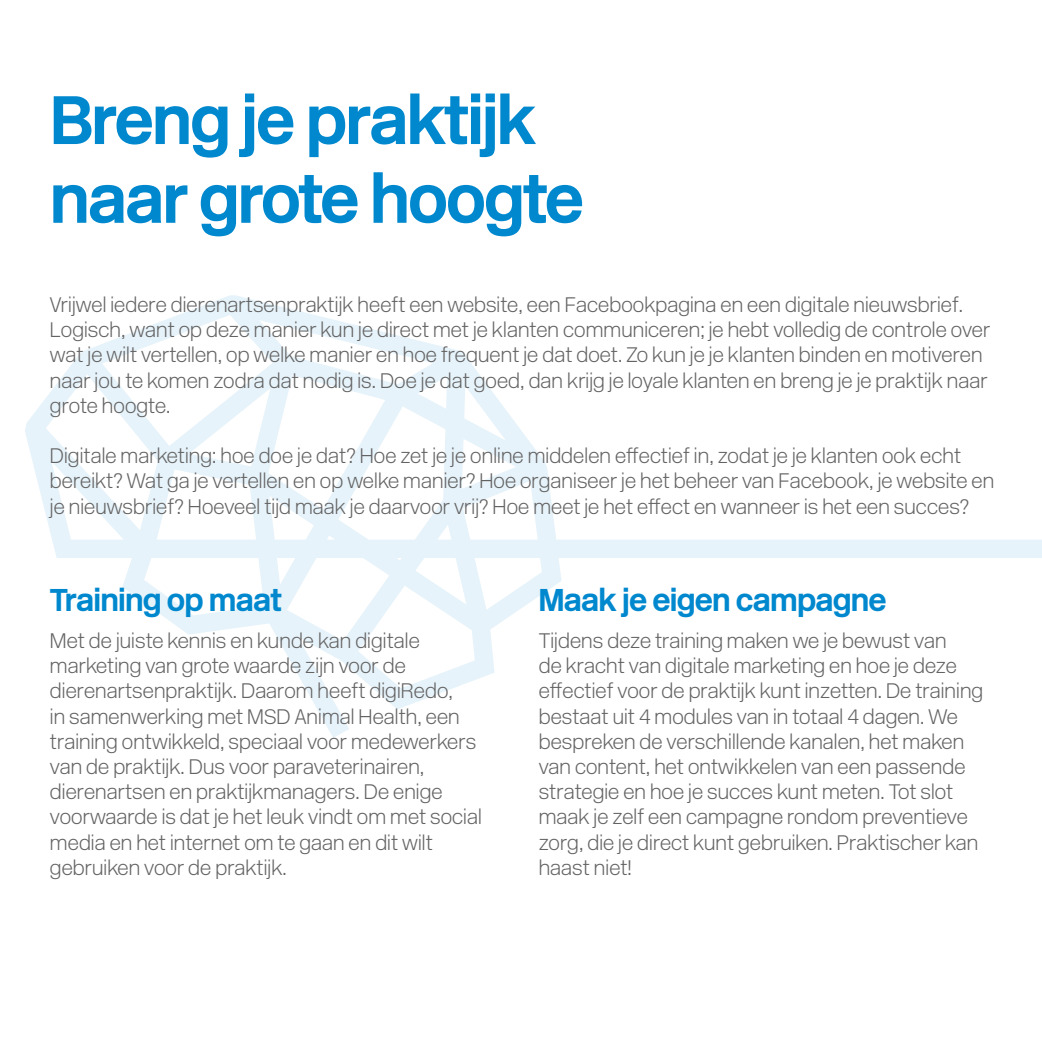
<style>
.page{position:relative;width:1042px;height:1042px;background:#fff}
.page>*{position:absolute;margin:0;border:0;box-sizing:border-box;transform-origin:0 0}
.t1{font:700 68.25px "New Rail Alphabet";letter-spacing:-.03em;color:#0088ce}
.t2{font:700 31.5px "New Rail Alphabet";letter-spacing:-.025em;color:#0088ce}
.t3{font:21px/25.2px "New Rail Alphabet White";letter-spacing:-.025em;color:#646363}
</style>
<div class="page">
<svg style="left:25px;top:295px;width:1017px;height:443px"></svg>
<p class="t1" style="left:50px;top:74px;width:488px">Breng je praktijk</p>
<p class="t1" style="left:50px;top:153px;width:536px">naar grote hoogte</p>
<p class="t3" style="left:50px;top:292px;width:942px">Vrijwel iedere dierenartsenpraktijk heeft een website, een Facebookpagina en een digitale nieuwsbrief.<br>Logisch, want op deze manier kun je direct met je klanten communiceren; je hebt volledig de controle over wat je wilt vertellen, op welke manier en hoe frequent je dat doet. Zo kun je je klanten binden en motiveren naar jou te komen zodra dat nodig is. Doe je dat goed, dan krijg je loyale klanten en breng je je praktijk naar grote hoogte.</p>
<p class="t3" style="left:50px;top:443px;width:946px">Digitale marketing: hoe doe je dat? Hoe zet je je online middelen effectief in, zodat je je klanten ook echt bereikt? Wat ga je vertellen en op welke manier? Hoe organiseer je het beheer van Facebook, je website en je nieuwsbrief? Hoeveel tijd maak je daarvoor vrij? Hoe meet je het effect en wanneer is het een succes?</p>
<p class="t2" style="left:50px;top:579px;width:234px">Training op maat</p>
<p class="t2" style="left:538px;top:579px;width:350px">Maak je eigen campagne</p>
<p class="t3" style="left:50px;top:628px;width:434px">Met de juiste kennis en kunde kan digitale marketing van grote waarde zijn voor de dierenartsenpraktijk. Daarom heeft digiRedo,<br>in samenwerking met MSD Animal Health, een training ontwikkeld, speciaal voor medewerkers van de praktijk. Dus voor paraveterinairen, dierenartsen en praktijkmanagers. De enige voorwaarde is dat je het leuk vindt om met social media en het internet om te gaan en dit wilt gebruiken voor de praktijk.</p>
<p class="t3" style="left:538px;top:628px;width:447px">Tijdens deze training maken we je bewust van<br>de kracht van digitale marketing en hoe je deze effectief voor de praktijk kunt inzetten. De training bestaat uit 4 modules van in totaal 4 dagen. We bespreken de verschillende kanalen, het maken van content, het ontwikkelen van een passende strategie en hoe je succes kunt meten. Tot slot maak je zelf een campagne rondom preventieve zorg, die je direct kunt gebruiken. Praktischer kan haast niet!</p>
</div>
